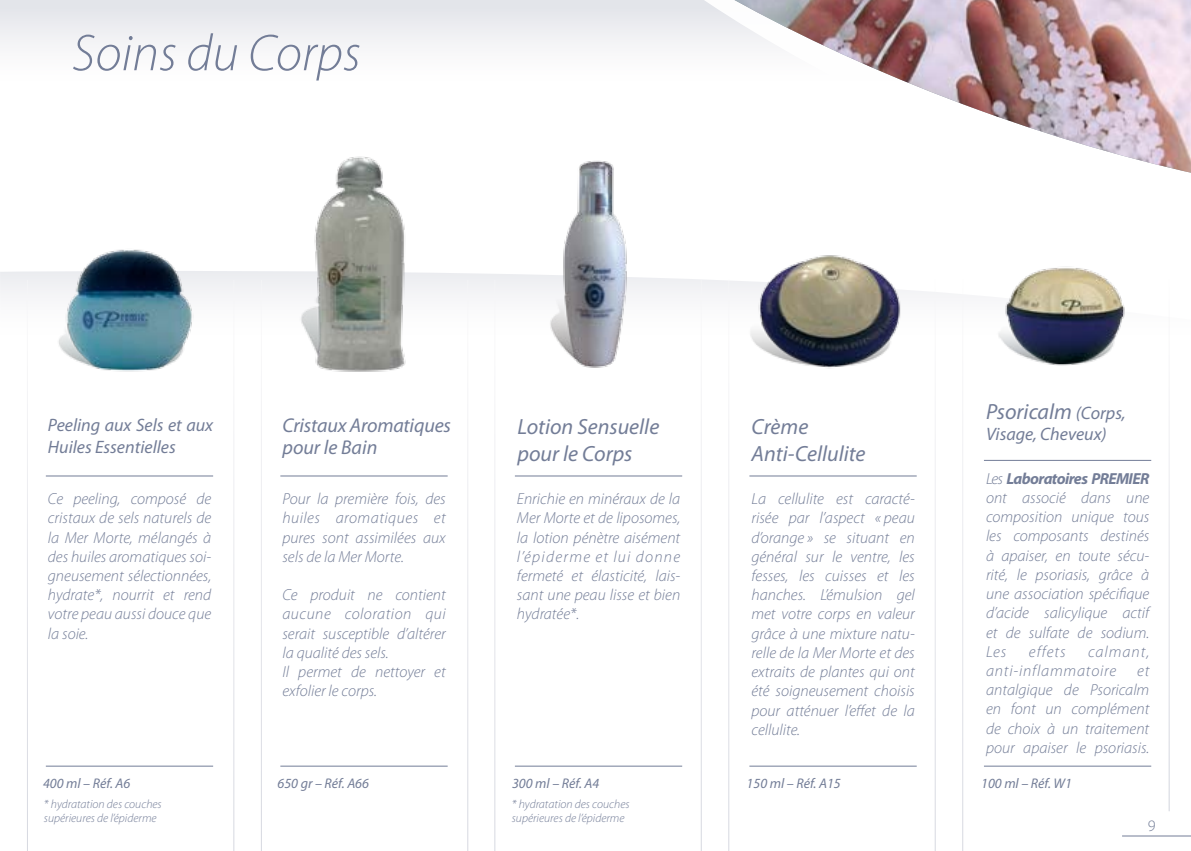
<style>
.page{position:relative;width:1191px;height:851px;background:#fff}
.page>*{position:absolute;margin:0;border:0;box-sizing:border-box;transform-origin:0 0}
.t1{font:italic 300 52px "Myriad Pro";color:#737d97}
.t2{font:italic 22px/26.4px "Myriad Pro";color:#737d97}
.t3{font:italic 20px/22px "Myriad Pro";letter-spacing:-.01em;color:#737d97}
.t4{font:italic 18px/21.6px "Myriad Pro";color:#737d97}
.t5{font:italic 300 16px/19.2px "Myriad Pro";color:#737d97;text-align:justify}
.t6{font:italic 300 16px/19.2px "Myriad Pro";letter-spacing:.05em;color:#737d97}
.t7{font:italic 14px "Myriad Pro";color:#737d97}
.t8{font:italic 300 12px/14.4px "Myriad Pro";color:#737d97}
.s1{font-size:18px}
.s2{font-weight:700}
</style>
<div class="page">
<hr style="left:1122px;top:835px;width:69px;height:1px;background:#737d97">
<div style="left:0;top:0;width:1191px;height:83px;background:linear-gradient(to bottom,#e2e4e9,#fff)"></div>
<svg style="left:0;top:271px;width:1170px;height:156px"></svg>
<svg style="left:435px;top:271px;width:735px;height:31px;fill:#f6f6f8"></svg>
<svg style="left:395px;top:0;width:322px;height:83px;fill:#f3f3f5"></svg>
<img style="left:717px;top:0;width:474px;height:173px">
<hr style="left:984px;top:460px;width:167px;height:1px;background:#737d97">
<img style="left:993px;top:266px;width:133px;height:104px">
<hr style="left:984px;top:765px;width:167px;height:1px;background:#737d97">
<hr style="left:749px;top:475px;width:167px;height:1px;background:#737d97">
<hr style="left:749px;top:765px;width:167px;height:1px;background:#737d97">
<hr style="left:515px;top:475px;width:167px;height:1px;background:#737d97">
<hr style="left:515px;top:765px;width:167px;height:1px;background:#737d97">
<hr style="left:280px;top:475px;width:168px;height:1px;background:#737d97">
<hr style="left:280px;top:765px;width:168px;height:1px;background:#737d97">
<hr style="left:46px;top:475px;width:167px;height:1px;background:#737d97">
<hr style="left:46px;top:765px;width:167px;height:1px;background:#737d97">
<hr style="left:467px;top:280px;width:1px;height:570px;background:#fff">
<hr style="left:261px;top:280px;width:1px;height:570px;background:#fff">
<hr style="left:233px;top:280px;width:1px;height:570px;background:#fff">
<hr style="left:27px;top:280px;width:1px;height:570px;background:#fff">
<hr style="left:701px;top:280px;width:1px;height:570px;background:#fff">
<hr style="left:494px;top:280px;width:1px;height:570px;background:#fff">
<hr style="left:934px;top:280px;width:1px;height:570px;background:#fff">
<hr style="left:728px;top:280px;width:1px;height:570px;background:#fff">
<hr style="left:1168px;top:280px;width:1px;height:531px;background:#fff">
<hr style="left:962px;top:280px;width:1px;height:570px;background:#fff">
<img style="left:741px;top:255px;width:168px;height:117px">
<img style="left:538px;top:160px;width:101px;height:211px">
<img style="left:298px;top:156px;width:122px;height:221px">
<img style="left:56px;top:249px;width:139px;height:129px">
<h1 class="t1" style="left:72px;top:22px;width:290px">Soins du Corps</h1>
<p class="t4" style="left:48px;top:414px;width:167px">Peeling aux Sels et aux<br>Huiles Essentielles</p>
<p class="t5" style="left:48px;top:489px;width:165px">Ce peeling, composé de cristaux de sels naturels de la Mer Morte, mélangés à des huiles aromatiques soi&shy;gneusement sélectionnées, hydrate*, nourrit et rend votre peau aussi douce que la soie.</p>
<p class="t7" style="left:43px;top:774px;width:89px">400 ml – Réf. A6</p>
<p class="t3" style="left:282px;top:414px;width:170px">Cristaux Aromatiques pour le Bain</p>
<p class="t5" style="left:282px;top:489px;width:165px">Pour la première fois, des huiles aromatiques et pures sont assimilées aux sels de la Mer Morte.</p>
<p class="t5" style="left:282px;top:585px;width:165px;text-align:left">Ce produit ne contient aucune coloration qui serait susceptible d’altérer la qualité des sels.<br>Il permet de nettoyer et exfolier le corps.</p>
<p class="t7" style="left:277px;top:774px;width:93px">650 gr – Réf. A66</p>
<h2 class="t2" style="left:517px;top:413px;width:143px">Lotion Sensuelle pour le Corps</h2>
<p class="t5" style="left:517px;top:489px;width:165px">Enrichie en minéraux de la Mer Morte et de liposomes, la lotion pénètre aisément l’épiderme et lui donne fermeté et élasticité, lais&shy;sant une peau lisse et bien hydratée*.</p>
<p class="t7" style="left:512px;top:774px;width:89px">300 ml – Réf. A4</p>
<p class="t8" style="left:44px;top:796px;width:119px">* hydratation des couches supérieures de l’épiderme</p>
<p class="t8" style="left:512px;top:796px;width:119px">* hydratation des couches supérieures de l’épiderme</p>
<h2 class="t2" style="left:751px;top:413px;width:116px">Crème<br>Anti-Cellulite</h2>
<p class="t5" style="left:751px;top:489px;width:165px">La cellulite est caracté&shy;risée par l’aspect « peau d’orange » se situant en général sur le ventre, les fesses, les cuisses et les hanches. L’émulsion gel met votre corps en valeur grâce à une mixture natu&shy;relle de la Mer Morte et des extraits de plantes qui ont été soigneusement choisis pour atténuer l’effet de la cellulite.</p>
<p class="t7" style="left:746px;top:774px;width:96px">150 ml – Réf. A15</p>
<h2 class="t2" style="left:986px;top:398px;width:141px">Psoricalm <span class="s1">(Corps,</span></h2>
<p class="t4" style="left:986px;top:423px;width:122px">Visage, Cheveux)</p>
<p class="t5" style="left:986px;top:468px;width:165px">Les <span class="s2">Laboratoires PREMIER </span>ont associé dans une composition unique tous les composants destinés à apaiser, en toute sécu&shy;rité, le psoriasis, grâce à une association spécifique d’acide salicylique actif et de sulfate de sodium.<br>Les</p>
<p class="t5" style="left:1029px;top:641px;width:38px">effets</p>
<p class="t6" style="left:986px;top:641px;width:165px;text-indent:102px">calmant, anti-inflammatoire</p>
<p class="t5" style="left:986px;top:660px;width:165px;text-indent:151px">et antalgique de Psoricalm en font un complément de choix à un traitement pour apaiser le psoriasis.</p>
<p class="t7" style="left:981px;top:774px;width:93px">100 ml – Réf. W1</p>
</div>
